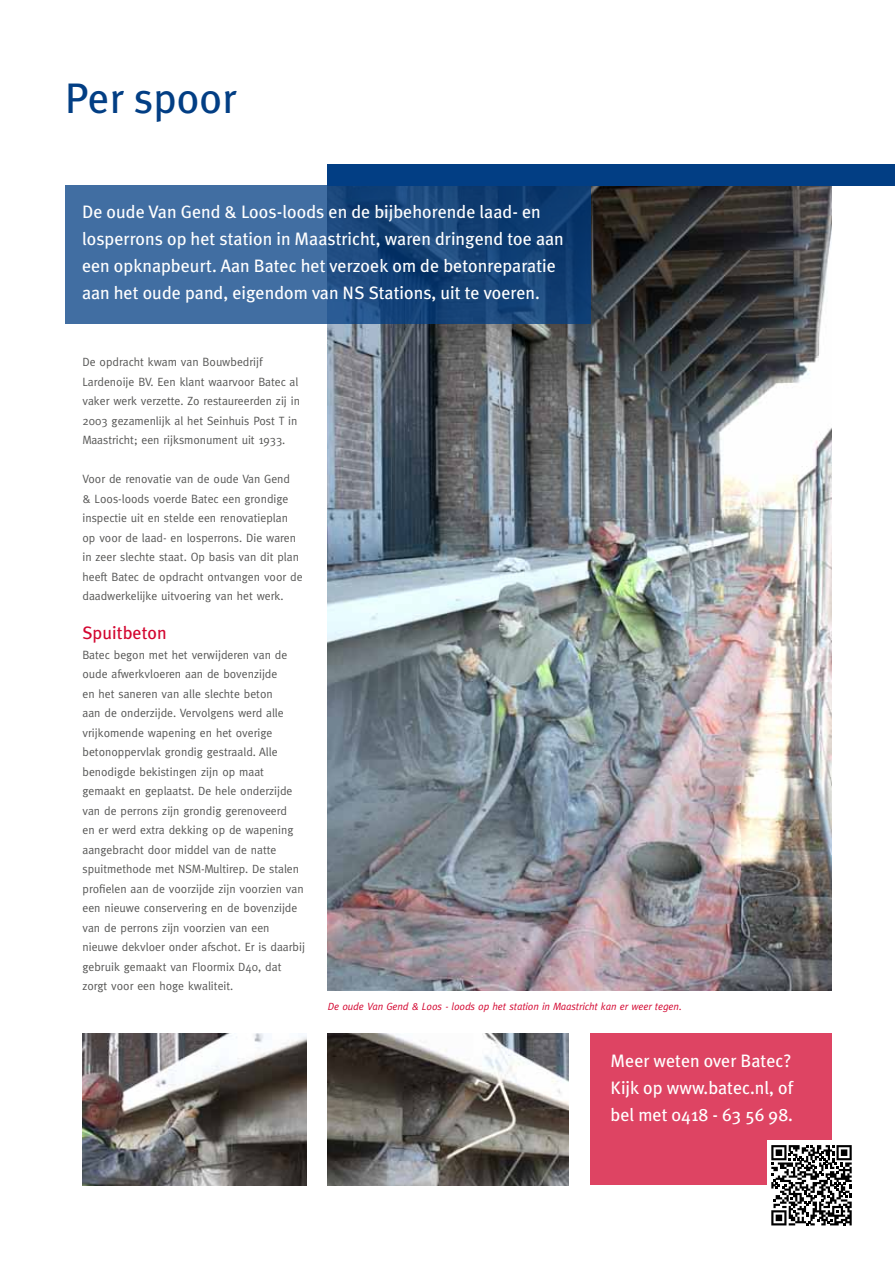
<style>
.page{position:relative;width:895px;height:1263px;background:#fff}
.page>*{position:absolute;margin:0;border:0;box-sizing:border-box;transform-origin:0 0}
.t1{font:42.75px "Meta Plus";color:#023e84}
.t2{font:18px/27px "Meta Plus";color:#fff;text-align:justify}
.t3{font:18px "Meta Plus";color:#d30630}
.t4{font:12px/19.5px "Meta";color:#575756}
.t5{font:italic 10.5px "Meta";letter-spacing:-.01em;color:#d30630}
</style>
<div class="page">
<img style="left:328px;top:185px;width:503px;height:805px">
<div style="left:590px;top:1033px;width:241px;height:152px;background:#de4463"></div>
<svg style="left:65px;top:185px;width:525px;height:139px;background:#2b588d"></svg>
<div style="left:328px;top:164px;width:567px;height:21px;background:#023e84"></div>
<img style="left:83px;top:1033px;width:223px;height:152px">
<img style="left:328px;top:1033px;width:241px;height:152px">
<div style="left:766px;top:1140px;width:90px;height:90px;background:#fff"></div>
<svg style="left:771px;top:1145px;width:80px;height:80px"></svg>
<h1 class="t1" style="left:65px;top:73px;width:173px">Per spoor</h1>
<p class="t2" style="left:82px;top:198px;width:483px;text-align:left">De oude Van Gend &amp; Loos-loods en de bijbehorende laad- en losperrons op het station in Maastricht, waren dringend toe aan een opknapbeurt. Aan Batec het verzoek om de betonreparatie aan het oude pand, eigendom van NS Stations, uit te voeren.</p>
<p class="t4" style="left:82px;top:352px;width:219px">De opdracht kwam van Bouwbedrijf Lardenoije BV. Een klant waarvoor Batec al vaker werk verzette. Zo restaureerden zij in 2003 gezamenlijk al het Seinhuis Post T in Maastricht; een rijksmonument uit 1933.</p>
<p class="t4" style="left:82px;top:469px;width:222px">Voor de renovatie van de oude Van Gend<br>&amp; Loos-loods voerde Batec een grondige inspectie uit en stelde een renovatieplan op voor de laad- en losperrons. Die waren in zeer slechte staat. Op basis van dit plan heeft Batec de opdracht ontvangen voor de daadwerkelijke uitvoering van het werk.</p>
<h2 class="t3" style="left:82px;top:622px;width:86px">Spuitbeton</h2>
<p class="t4" style="left:82px;top:644px;width:224px">Batec begon met het verwijderen van de oude afwerkvloeren aan de bovenzijde<br>en het saneren van alle slechte beton<br>aan de onderzijde. Vervolgens werd alle vrijkomende wapening en het overige betonoppervlak grondig gestraald. Alle benodigde bekistingen zijn op maat gemaakt en geplaatst. De hele onderzijde van de perrons zijn grondig gerenoveerd<br>en er werd extra dekking op de wapening aangebracht door middel van de natte spuitmethode met NSM-Multirep. De stalen profielen aan de voorzijde zijn voorzien van een nieuwe conservering en de bovenzijde van de perrons zijn voorzien van een nieuwe dekvloer onder afschot. Er is daarbij gebruik gemaakt van Floormix D40, dat zorgt voor een hoge kwaliteit.</p>
<p class="t5" style="left:328px;top:1000px;width:355px">De oude Van Gend &amp; Loos - loods op het station in Maastricht kan er weer tegen.</p>
<h2 class="t2" style="left:610px;top:1047px;width:184px">Meer weten over Batec?<br>Kijk op www.batec.nl, of bel met 0418 - 63 56 98.</h2>
</div>
